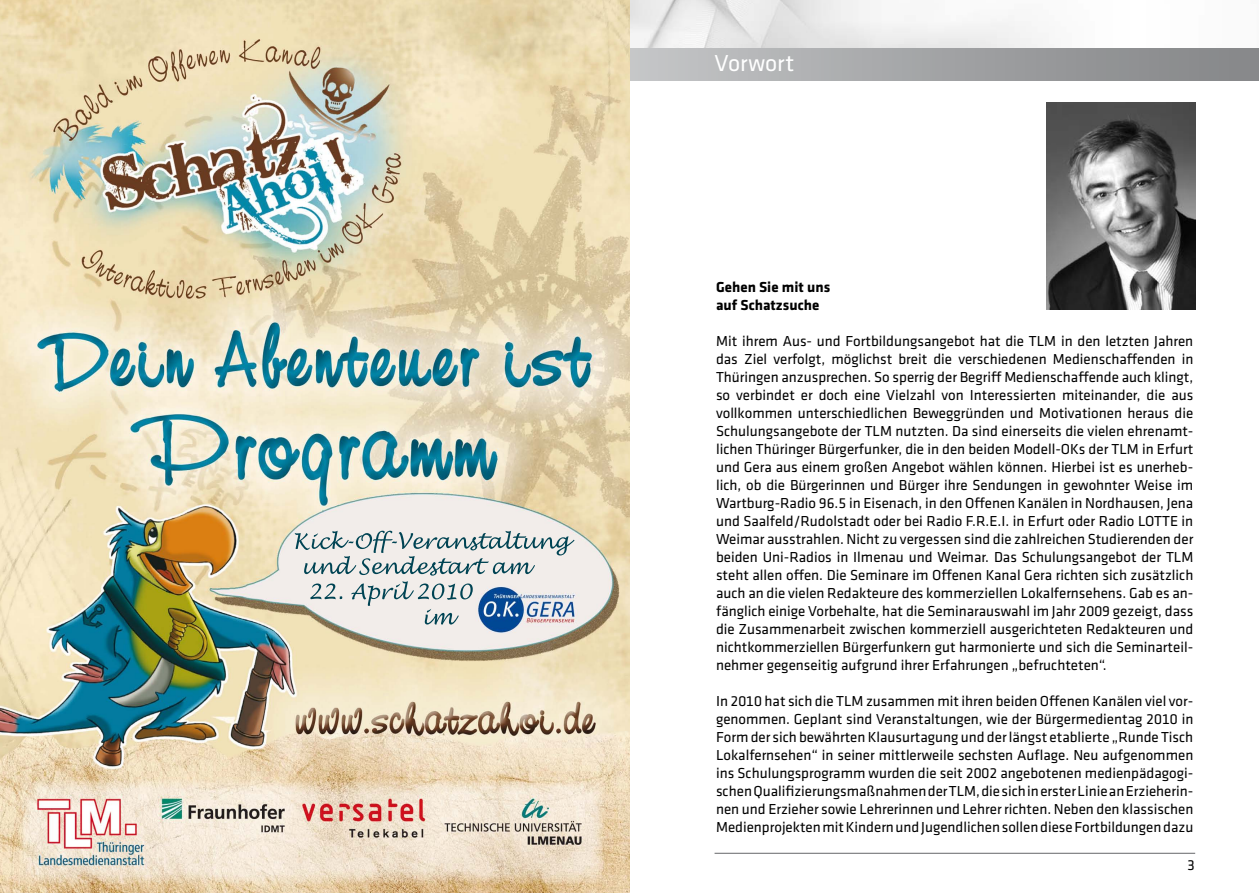
<style>
.page{position:relative;width:1259px;height:893px;background:#fff}
.page>*{position:absolute;margin:0;border:0;box-sizing:border-box;transform-origin:0 0}
.t1{font:24px "Klavika";letter-spacing:-.005em;color:#fff}
.t2{font:15px/18px "Klavika";color:#000;text-align:justify}
.t3{font:700 15px/18px "Klavika";color:#000}
</style>
<div class="page">
<img style="left:629px;top:0;width:630px;height:49px">
<div style="left:629px;top:49px;width:630px;height:32px;background:linear-gradient(to right,#c3c5c6,#838486)"></div>
<img style="left:1046px;top:102px;width:149px;height:207px">
<hr style="left:714px;top:853px;width:481px;height:1px;background:#87888a">
<img style="left:0;top:0;width:629px;height:893px">
<img style="left:332px;top:531px;width:194px;height:22px">
<img style="left:372px;top:556px;width:79px;height:20px">
<img style="left:351px;top:581px;width:122px;height:19px">
<img style="left:425px;top:609px;width:34px;height:15px">
<h1 class="t1" style="left:714px;top:50px;width:81px">Vorwort</h1>
<p class="t3" style="left:716px;top:278px;width:116px">Gehen Sie mit uns auf Schatzsuche</p>
<p class="t2" style="left:716px;top:332px;width:479px">Mit ihrem Aus- und Fortbildungsangebot hat die TLM in den letzten Jahren das Ziel verfolgt, möglichst breit die verschiedenen Medienschaffenden in Thüringen anzusprechen. So sperrig der Begriff Medienschaffende auch klingt, so verbindet er doch eine Vielzahl von Interessierten miteinander, die aus vollkommen unterschiedlichen Beweggründen und Motivationen heraus die Schulungsangebote der TLM nutzten. Da sind einerseits die vielen ehrenamt&shy;lichen Thüringer Bürgerfunker, die in den beiden Modell-OKs der TLM in Erfurt und Gera aus einem großen Angebot wählen können. Hierbei ist es unerheb&shy;lich, ob die Bürgerinnen und Bürger ihre Sendungen in gewohnter Weise im Wartburg-Radio 96.5 in Eisenach, in den Offenen Kanälen in Nordhausen, Jena und Saalfeld/Rudolstadt oder bei Radio F.R.E.I. in Erfurt oder Radio LOTTE in Weimar ausstrahlen. Nicht zu vergessen sind die zahlreichen Studierenden der beiden Uni-Radios in Ilmenau und Weimar. Das Schulungsangebot der TLM steht allen offen. Die Seminare im Offenen Kanal Gera richten sich zusätzlich auch an die vielen Redakteure des kommerziellen Lokalfernsehens. Gab es an&shy;fänglich einige Vorbehalte, hat die Seminarauswahl im Jahr 2009 gezeigt, dass die Zusammenarbeit zwischen kommerziell ausgerichteten Redakteuren und nichtkommerziellen Bürgerfunkern gut harmonierte und sich die Seminarteil&shy;nehmer gegenseitig aufgrund ihrer Erfahrungen „befruchteten“.</p>
<p class="t2" style="left:716px;top:692px;width:479px">In 2010 hat sich die TLM zusammen mit ihren beiden Offenen Kanälen viel vor&shy;genommen. Geplant sind Veranstaltungen, wie der Bürgermedientag 2010 in Form der sich bewährten Klausurtagung und der längst etablierte „Runde Tisch Lokalfernsehen“ in seiner mittlerweile sechsten Auflage. Neu aufgenommen ins Schulungsprogramm wurden die seit 2002 angebotenen medienpädagogi&shy;schen Qualifizierungsmaßnahmen der TLM, die sich in erster Linie an Erzieherin&shy;nen und Erzieher sowie Lehrerinnen und Lehrer richten. Neben den klassischen Medienprojekten mit Kindern und Jugendlichen sollen diese Fortbildungen dazu</p>
<p class="t2" style="left:1187px;top:856px;width:9px">3</p>
</div>
